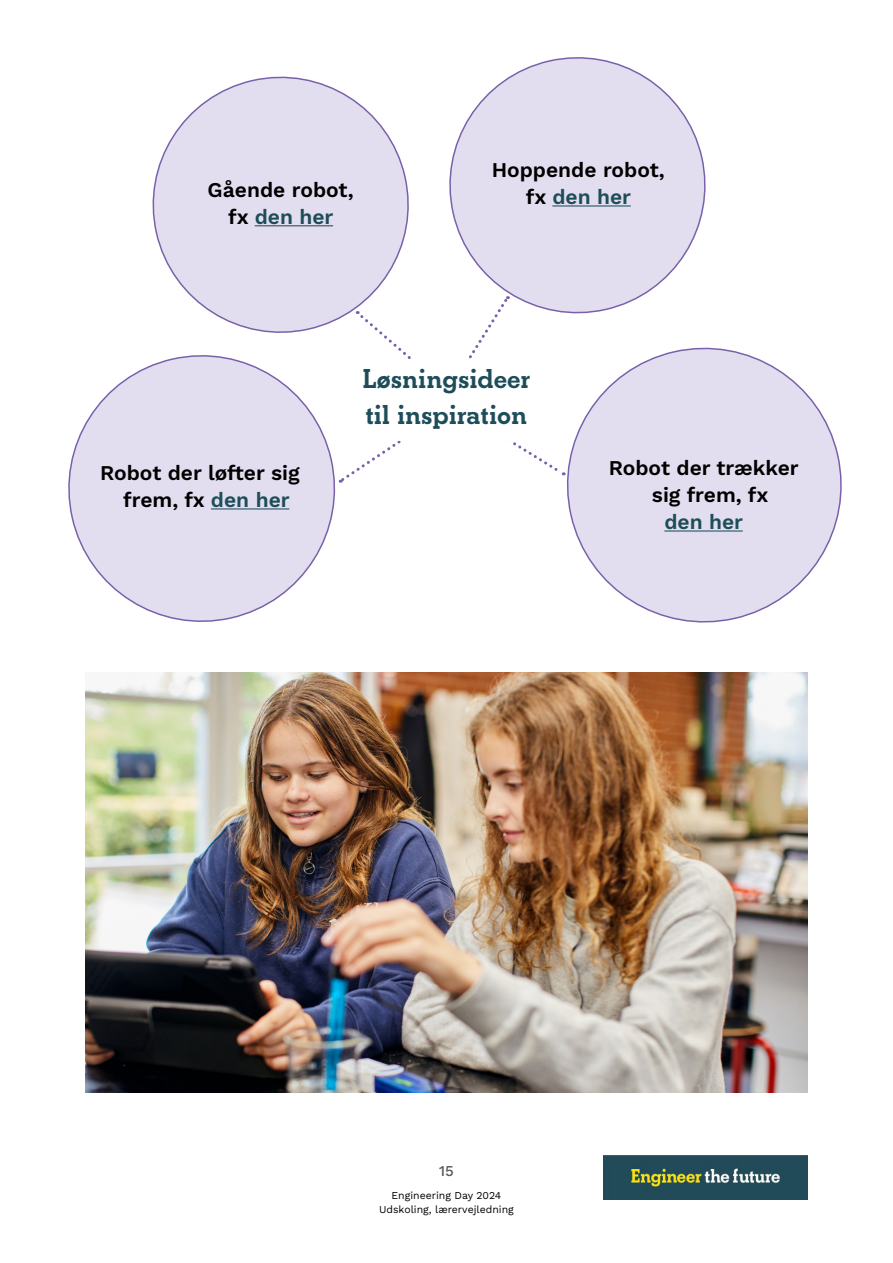
<style>
.page{position:relative;width:893px;height:1263px;background:#fff}
.page>*{position:absolute;margin:0;border:0;box-sizing:border-box;transform-origin:0 0}
.t1{font:700 28.5px/36px "Beton EF";color:#1e4d5a}
.t2{font:600 21px/27px "Work Sans";color:#000;text-align:center}
.t3{font:600 21px "Work Sans";color:#1e4d5a}
.t4{font:500 15px "Work Sans";color:#58595b}
.t5{font:10.5px/13.5px "Work Sans";color:#000;text-align:center}
.s1{color:#1e4d5a}
</style>
<div class="page">
<img style="left:603px;top:1156px;width:205px;height:43px">
<img style="left:85px;top:673px;width:723px;height:420px">
<svg style="left:565px;top:347px;width:277px;height:276px"></svg>
<svg style="left:68px;top:355px;width:268px;height:267px"></svg>
<svg style="left:152px;top:76px;width:257px;height:257px"></svg>
<hr style="left:255px;top:225px;width:78px;height:1px;background:#1e4d5a">
<svg style="left:449px;top:57px;width:257px;height:257px"></svg>
<hr style="left:211px;top:508px;width:78px;height:1px;background:#1e4d5a">
<hr style="left:664px;top:530px;width:79px;height:1px;background:#1e4d5a">
<hr style="left:552px;top:205px;width:79px;height:1px;background:#1e4d5a">
<svg style="left:338px;top:296px;width:227px;height:187px"></svg>
<p class="t2" style="left:208px;top:175px;width:147px">Gående robot, fx <span class="s1">den her</span></p>
<p class="t2" style="left:492px;top:155px;width:175px">Hoppende robot, fx <span class="s1">den her</span></p>
<h1 class="t1" style="left:362px;top:360px;width:170px">Løsningsideer til inspiration</h1>
<p class="t2" style="left:123px;top:458px;width:178px;text-align:left;text-indent:-23px">Robot der løfter sig frem, fx <span class="s1">den her</span></p>
<p class="t2" style="left:652px;top:453px;width:148px;text-align:left;text-indent:-43px">Robot der trækker sig frem, fx</p>
<p class="t3" style="left:664px;top:506px;width:80px">den her</p>
<p class="t4" style="left:439px;top:1159px;width:16px">15</p>
<p class="t5" style="left:379px;top:1188px;width:136px">Engineering Day 2024<br>Udskoling, lærervejledning</p>
</div>
